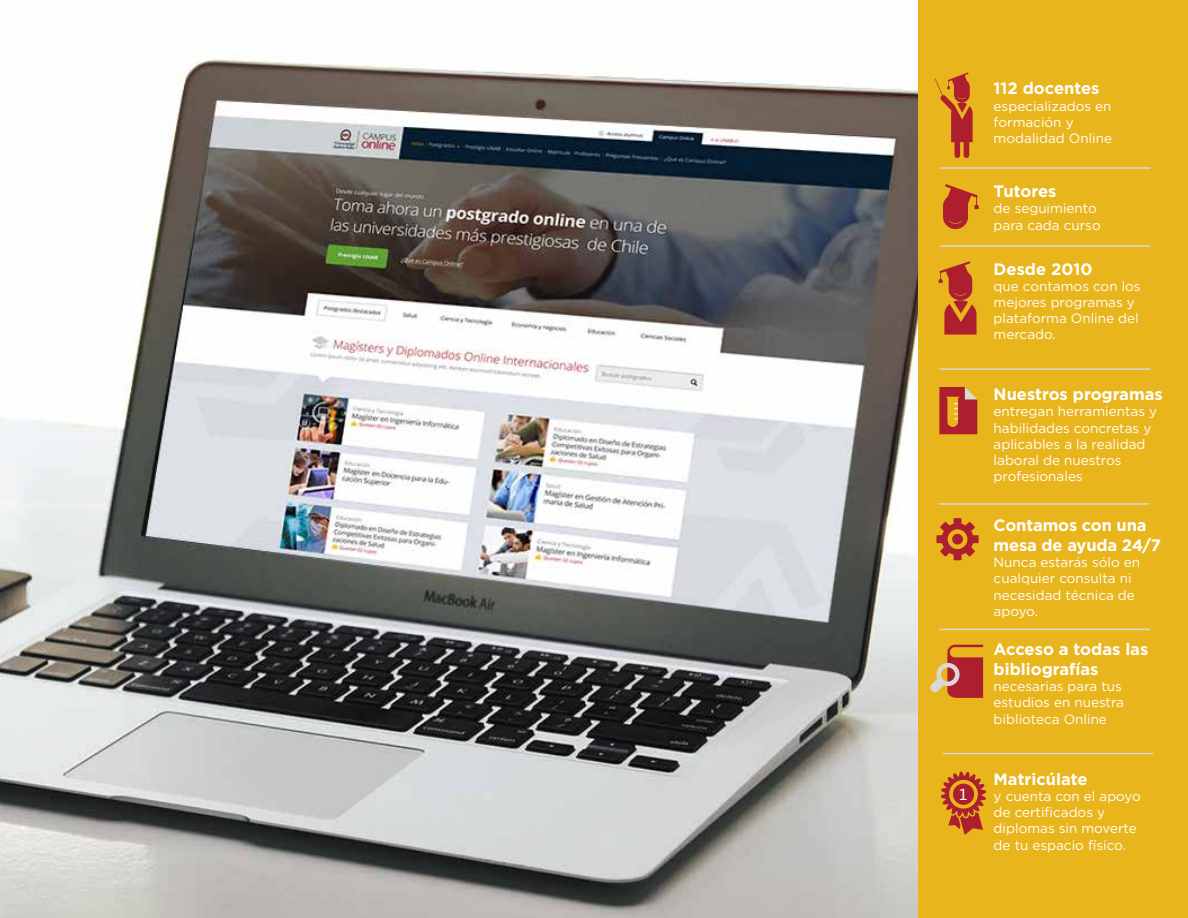
<style>
.page{position:relative;width:1188px;height:918px;background:#fff}
.page>*{position:absolute;margin:0;border:0;box-sizing:border-box;transform-origin:0 0}
.t1{font:18px "Courier";color:#fff}
.t2{font:700 16.5px/19.8px "Gotham";color:#fff}
.t3{font:13.5px/16.2px "Gotham";color:#fff}
</style>
<div class="page">
<img style="left:0;top:56px;width:918px;height:862px">
<div style="left:918px;top:0;width:270px;height:918px;background:#e9b51d"></div>
<svg style="left:935px;top:72px;width:38px;height:86px"></svg>
<svg style="left:943px;top:184px;width:36px;height:45px"></svg>
<svg style="left:939px;top:261px;width:38px;height:74px"></svg>
<svg style="left:939px;top:387px;width:38px;height:47px"></svg>
<svg style="left:936px;top:518px;width:43px;height:42px"></svg>
<div style="left:952px;top:534px;width:11px;height:11px;background:#ad1f2f;border-radius:50%"></div>
<svg style="left:930px;top:645px;width:53px;height:53px"></svg>
<hr style="left:940px;top:167px;width:210px;height:2px;background:#d8dad9">
<hr style="left:940px;top:245px;width:210px;height:2px;background:#d8dad9">
<hr style="left:940px;top:368px;width:210px;height:2px;background:#d8dad9">
<hr style="left:939px;top:503px;width:210px;height:2px;background:#d8dad9">
<hr style="left:939px;top:629px;width:211px;height:1px;background:#d8dad9">
<hr style="left:943px;top:753px;width:210px;height:1px;background:#d8dad9">
<svg style="left:941px;top:772px;width:45px;height:63px"></svg>
<h1 class="t1" style="left:958px;top:781px;width:12px">1</h1>
<p class="t2" style="left:994px;top:79px;width:107px">112 docentes</p>
<p class="t3" style="left:994px;top:97px;width:120px">especializados en formación y modalidad Online</p>
<p class="t2" style="left:994px;top:181px;width:64px">Tutores</p>
<p class="t3" style="left:994px;top:200px;width:109px">de seguimiento para cada curso</p>
<p class="t2" style="left:994px;top:259px;width:100px">Desde 2010</p>
<p class="t3" style="left:994px;top:278px;width:149px">que contamos con los mejores programas y plataforma Online del mercado.</p>
<p class="t2" style="left:994px;top:384px;width:171px">Nuestros programas</p>
<p class="t3" style="left:994px;top:403px;width:165px">entregan herramientas y habilidades concretas y aplicables a la realidad laboral de nuestros profesionales</p>
<p class="t2" style="left:994px;top:515px;width:169px">Contamos con una mesa de ayuda 24/7</p>
<p class="t3" style="left:994px;top:554px;width:148px">Nunca estarás sólo en cualquier consulta ni necesidad técnica de apoyo.</p>
<p class="t2" style="left:994px;top:639px;width:156px">Acceso a todas las bibliografías</p>
<p class="t3" style="left:994px;top:678px;width:132px">necesarias para tus estudios en nuestra biblioteca Online</p>
<p class="t2" style="left:994px;top:769px;width:95px">Matricúlate</p>
<p class="t3" style="left:994px;top:788px;width:149px">y cuenta con el apoyo de certificados y diplomas sin moverte de tu espacio físico.</p>
</div>
